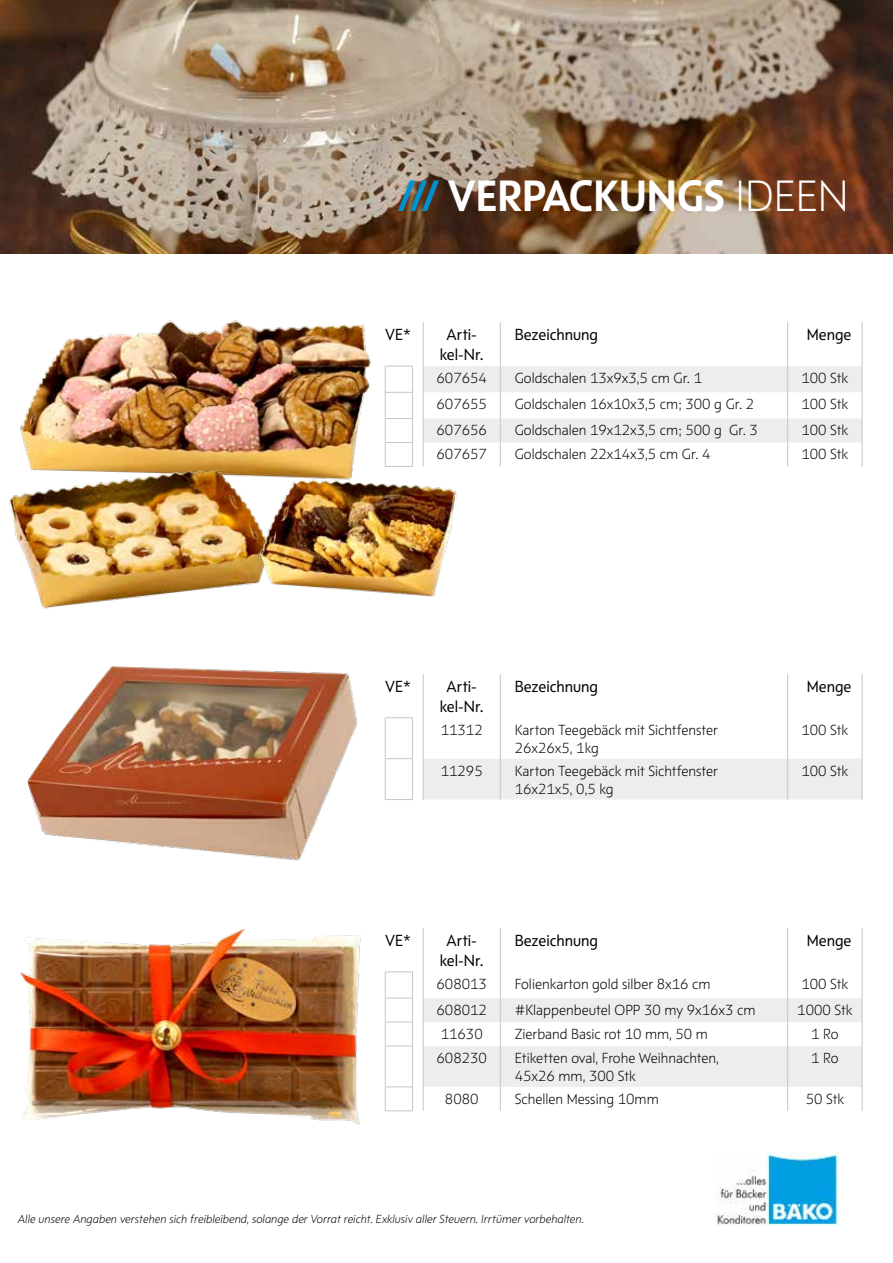
<style>
.page{position:relative;width:893px;height:1263px;background:#fff}
.page>*{position:absolute;margin:0;border:0;box-sizing:border-box;transform-origin:0 0}
.t1{font:700 45px "BAEK Otype";color:#fff}
.t2{font:16.5px/19.8px "BAEK Otype";color:#000;text-align:center}
.t3{font:300 15px/18px "BAEK Otype";color:#000}
.t4{font:12px "BAEK Otype Light Kursiv";color:#000}
.s1{color:#0093d3}
.s2{font-weight:300}
</style>
<div class="page">
<img style="left:714px;top:1153px;width:125px;height:73px">
<img style="left:27px;top:666px;width:375px;height:195px">
<img style="left:20px;top:928px;width:371px;height:197px">
<img style="left:20px;top:320px;width:377px;height:137px">
<svg style="left:385px;top:366px;width:28px;height:91px"></svg>
<hr style="left:423px;top:322px;width:1px;height:44px;background:#c6c6c6">
<hr style="left:500px;top:322px;width:1px;height:44px;background:#c6c6c6">
<hr style="left:787px;top:322px;width:1px;height:44px;background:#c6c6c6">
<hr style="left:862px;top:322px;width:1px;height:44px;background:#c6c6c6">
<svg style="left:423px;top:366px;width:440px;height:100px"></svg>
<div style="left:424px;top:759px;width:438px;height:40px;background:#ededed"></div>
<svg style="left:385px;top:717px;width:28px;height:1px"></svg>
<hr style="left:385px;top:718px;width:1px;height:40px;background:#c6c6c6">
<svg style="left:385px;top:758px;width:27px;height:1px"></svg>
<hr style="left:385px;top:759px;width:1px;height:40px;background:#c6c6c6">
<svg style="left:385px;top:799px;width:28px;height:1px"></svg>
<hr style="left:412px;top:718px;width:1px;height:41px;background:#c6c6c6">
<hr style="left:412px;top:759px;width:1px;height:40px;background:#c6c6c6">
<hr style="left:423px;top:718px;width:1px;height:41px;background:#c6c6c6">
<hr style="left:500px;top:718px;width:1px;height:41px;background:#c6c6c6">
<hr style="left:862px;top:759px;width:1px;height:40px;background:#c6c6c6">
<hr style="left:787px;top:759px;width:1px;height:40px;background:#c6c6c6">
<hr style="left:423px;top:759px;width:1px;height:40px;background:#c6c6c6">
<hr style="left:500px;top:759px;width:1px;height:40px;background:#c6c6c6">
<hr style="left:423px;top:674px;width:1px;height:44px;background:#c6c6c6">
<hr style="left:500px;top:674px;width:1px;height:44px;background:#c6c6c6">
<hr style="left:787px;top:674px;width:1px;height:44px;background:#c6c6c6">
<hr style="left:862px;top:674px;width:1px;height:44px;background:#c6c6c6">
<hr style="left:787px;top:718px;width:1px;height:41px;background:#c6c6c6">
<hr style="left:862px;top:718px;width:1px;height:41px;background:#c6c6c6">
<hr style="left:385px;top:1046px;width:1px;height:40px;background:#c6c6c6">
<svg style="left:385px;top:971px;width:28px;height:76px"></svg>
<hr style="left:412px;top:1046px;width:1px;height:41px;background:#c6c6c6">
<svg style="left:385px;top:1086px;width:28px;height:25px"></svg>
<hr style="left:423px;top:928px;width:1px;height:44px;background:#c6c6c6">
<hr style="left:500px;top:928px;width:1px;height:44px;background:#c6c6c6">
<hr style="left:787px;top:928px;width:1px;height:44px;background:#c6c6c6">
<hr style="left:862px;top:928px;width:1px;height:44px;background:#c6c6c6">
<svg style="left:423px;top:972px;width:440px;height:139px"></svg>
<img style="left:9px;top:449px;width:280px;height:160px">
<img style="left:251px;top:457px;width:215px;height:152px">
<img style="left:0;top:0;width:893px;height:254px">
<h1 class="t1" style="left:398px;top:167px;width:452px"><span class="s1">///</span> VERPACKUNGS <span class="s2">IDEEN</span></h1>
<p class="t2" style="left:385px;top:325px;width:27px">VE*</p>
<p class="t2" style="left:440px;top:325px;width:46px">Arti&shy;kel-Nr.</p>
<p class="t2" style="left:515px;top:325px;width:85px">Bezeichnung</p>
<p class="t2" style="left:807px;top:325px;width:46px">Menge</p>
<p class="t3" style="left:436px;top:369px;width:52px">607654</p>
<p class="t3" style="left:515px;top:369px;width:189px">Goldschalen 13x9x3,5 cm Gr. 1</p>
<p class="t3" style="left:801px;top:369px;width:48px">100 Stk</p>
<p class="t3" style="left:436px;top:395px;width:52px">607655</p>
<p class="t3" style="left:515px;top:395px;width:241px">Goldschalen 16x10x3,5 cm; 300 g Gr. 2</p>
<p class="t3" style="left:801px;top:395px;width:48px">100 Stk</p>
<p class="t3" style="left:436px;top:421px;width:52px">607656</p>
<p class="t3" style="left:515px;top:421px;width:245px">Goldschalen 19x12x3,5 cm; 500 g Gr. 3</p>
<p class="t3" style="left:801px;top:421px;width:48px">100 Stk</p>
<p class="t3" style="left:436px;top:445px;width:52px">607657</p>
<p class="t3" style="left:515px;top:445px;width:197px">Goldschalen 22x14x3,5 cm Gr. 4</p>
<p class="t3" style="left:801px;top:445px;width:48px">100 Stk</p>
<p class="t2" style="left:385px;top:676px;width:27px">VE*</p>
<p class="t2" style="left:440px;top:676px;width:46px">Arti&shy;kel-Nr.</p>
<p class="t2" style="left:515px;top:676px;width:85px">Bezeichnung</p>
<p class="t2" style="left:807px;top:676px;width:46px">Menge</p>
<p class="t3" style="left:441px;top:720px;width:43px">11312</p>
<p class="t3" style="left:515px;top:720px;width:205px">Karton Teegebäck mit Sichtfenster<br>26x26x5, 1kg</p>
<p class="t3" style="left:801px;top:720px;width:48px">100 Stk</p>
<p class="t3" style="left:441px;top:761px;width:43px">11295</p>
<p class="t3" style="left:515px;top:761px;width:205px">Karton Teegebäck mit Sichtfenster<br>16x21x5, 0,5 kg</p>
<p class="t3" style="left:801px;top:761px;width:48px">100 Stk</p>
<p class="t2" style="left:385px;top:930px;width:27px">VE*</p>
<p class="t2" style="left:440px;top:930px;width:46px">Arti&shy;kel-Nr.</p>
<p class="t2" style="left:515px;top:930px;width:85px">Bezeichnung</p>
<p class="t2" style="left:807px;top:930px;width:46px">Menge</p>
<p class="t3" style="left:436px;top:974px;width:52px">608013</p>
<p class="t3" style="left:515px;top:974px;width:197px">Folienkarton gold silber 8x16 cm</p>
<p class="t3" style="left:801px;top:974px;width:48px">100 Stk</p>
<p class="t3" style="left:436px;top:1001px;width:52px">608012</p>
<p class="t3" style="left:515px;top:1001px;width:242px">#Klappenbeutel OPP 30 my 9x16x3 cm</p>
<p class="t3" style="left:797px;top:1001px;width:57px">1000 Stk</p>
<p class="t3" style="left:441px;top:1025px;width:43px">11630</p>
<p class="t3" style="left:515px;top:1025px;width:195px">Zierband Basic rot 10 mm, 50 m</p>
<p class="t3" style="left:811px;top:1025px;width:29px">1 Ro</p>
<p class="t3" style="left:436px;top:1049px;width:52px">608230</p>
<p class="t3" style="left:515px;top:1049px;width:206px">Etiketten oval, Frohe Weihnachten,<br>45x26 mm, 300 Stk</p>
<p class="t3" style="left:811px;top:1049px;width:29px">1 Ro</p>
<p class="t3" style="left:445px;top:1089px;width:35px">8080</p>
<p class="t3" style="left:515px;top:1089px;width:145px">Schellen Messing 10mm</p>
<p class="t3" style="left:806px;top:1089px;width:40px">50 Stk</p>
<p class="t4" style="left:18px;top:1212px;width:568px">Alle unsere Angaben verstehen sich freibleibend, solange der Vorrat reicht. Exklusiv aller Steuern. Irrtümer vorbehalten.</p>
</div>
